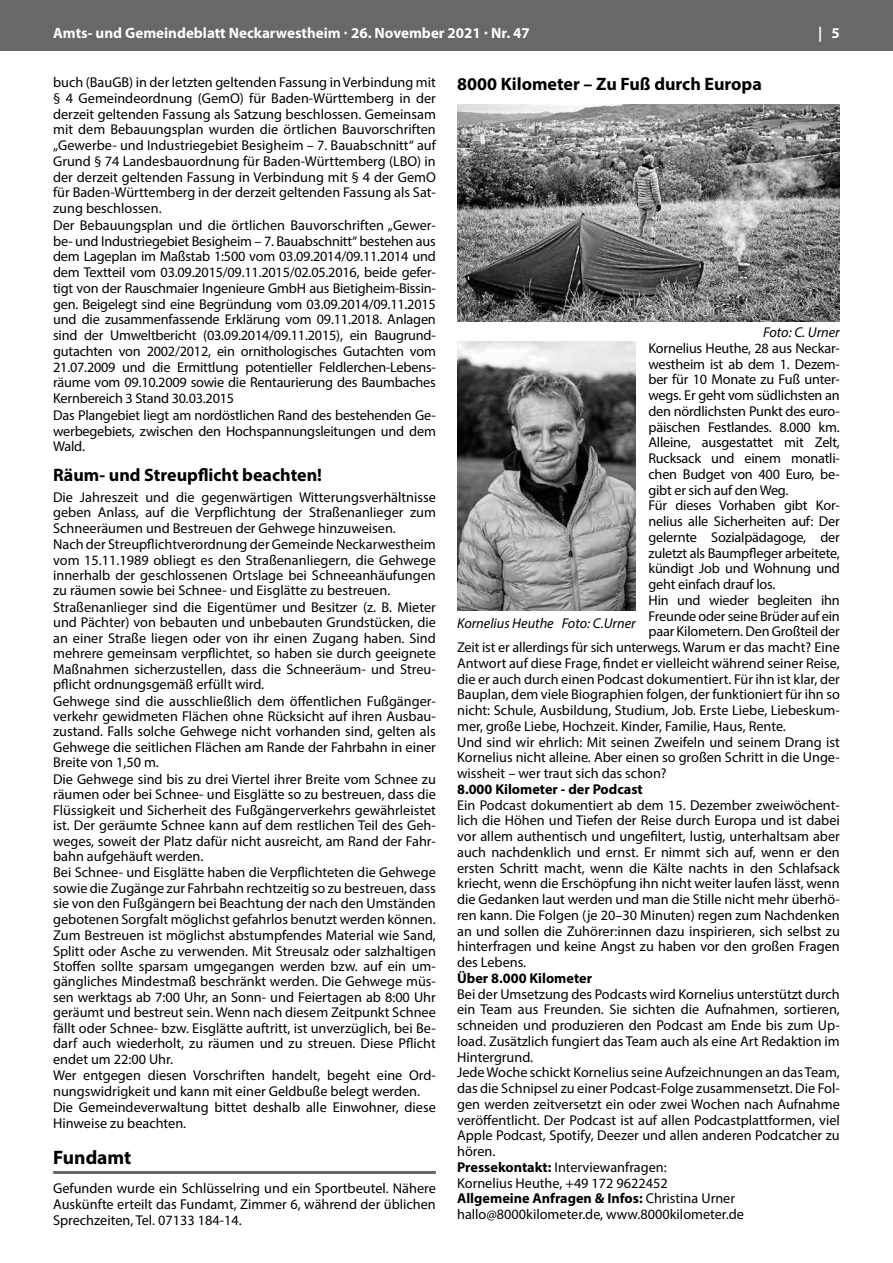
<style>
.page{position:relative;width:893px;height:1263px;background:#fff}
.page>*{position:absolute;margin:0;border:0;box-sizing:border-box;transform-origin:0 0}
.t1{font:700 19.5px "Myriad Pro";color:#000}
.t2{font:700 18px "Myriad Pro";color:#000}
.t3{font:700 15px "Myriad Pro";color:#fff}
.t4{font:14.25px/15.6px "Myriad Pro";color:#000}
.t5{font:700 14.25px "Myriad Pro";color:#000}
.t6{font:italic 14.25px "Myriad Pro";color:#000}
.s1{font-weight:700}
</style>
<div class="page">
<div style="left:0;top:0;width:893px;height:51px;background:#686867"></div>
<hr style="left:53px;top:1171px;width:383px;height:3px;background:#686867">
<img style="left:457px;top:104px;width:383px;height:217px">
<img style="left:457px;top:342px;width:179px;height:268px">
<p class="t3" style="left:53px;top:23px;width:478px">Amts- und Gemeindeblatt Neckarwestheim · 26. November 2021 · Nr. 47</p>
<p class="t3" style="left:818px;top:23px;width:23px">| 5</p>
<p class="t4" style="left:53px;top:74px;width:384px">buch (BauGB) in der letzten geltenden Fassung in Verbindung mit § 4 Gemeindeordnung (GemO) für Baden-Württemberg in der derzeit geltenden Fassung als Satzung beschlossen. Gemeinsam mit dem Bebauungsplan wurden die örtlichen Bauvorschriften „Gewerbe- und Industriegebiet Besigheim – 7. Bauabschnitt“ auf Grund § 74 Landesbauordnung für Baden-Württemberg (LBO) in der derzeit geltenden Fassung in Verbindung mit § 4 der GemO für Baden-Württemberg in der derzeit geltenden Fassung als Sat&shy;zung beschlossen.<br>Der Bebauungsplan und die örtlichen Bauvorschriften „Gewer&shy;be- und Industriegebiet Besigheim – 7. Bauabschnitt“ bestehen aus dem Lageplan im Maßstab 1:500 vom 03.09.2014/09.11.2014 und dem Textteil vom 03.09.2015/09.11.2015/02.05.2016, beide gefer&shy;tigt von der Rauschmaier Ingenieure GmbH aus Bietigheim-Bissin&shy;gen. Beigelegt sind eine Begründung vom 03.09.2014/09.11.2015 und die zusammenfassende Erklärung vom 09.11.2018. Anlagen sind der Umweltbericht (03.09.2014/09.11.2015), ein Baugrund&shy;gutachten von 2002/2012, ein ornithologisches Gutachten vom 21.07.2009 und die Ermittlung potentieller Feldlerchen-Lebens&shy;räume vom 09.10.2009 sowie die Rentaurierung des Baumbaches Kernbereich 3 Stand 30.03.2015<br>Das Plangebiet liegt am nordöstlichen Rand des bestehenden Ge&shy;werbegebiets, zwischen den Hochspannungsleitungen und dem Wald.</p>
<p class="t2" style="left:53px;top:463px;width:270px">Räum- und Streupflicht beachten!</p>
<p class="t4" style="left:53px;top:489px;width:384px">Die Jahreszeit und die gegenwärtigen Witterungsverhältnisse geben Anlass, auf die Verpflichtung der Straßenanlieger zum Schneeräumen und Bestreuen der Gehwege hinzuweisen.<br>Nach der Streupflichtverordnung der Gemeinde Neckarwestheim vom 15.11.1989 obliegt es den Straßenanliegern, die Gehwege innerhalb der geschlossenen Ortslage bei Schneeanhäufungen zu räumen sowie bei Schnee- und Eisglätte zu bestreuen.<br>Straßenanlieger sind die Eigentümer und Besitzer (z. B. Mieter und Pächter) von bebauten und unbebauten Grundstücken, die an einer Straße liegen oder von ihr einen Zugang haben. Sind mehrere gemeinsam verpflichtet, so haben sie durch geeignete Maßnahmen sicherzustellen, dass die Schneeräum- und Streu&shy;pflicht ordnungsgemäß erfüllt wird.<br>Gehwege sind die ausschließlich dem öffentlichen Fußgänger&shy;verkehr gewidmeten Flächen ohne Rücksicht auf ihren Ausbau&shy;zustand. Falls solche Gehwege nicht vorhanden sind, gelten als Gehwege die seitlichen Flächen am Rande der Fahrbahn in einer Breite von 1,50 m.<br>Die Gehwege sind bis zu drei Viertel ihrer Breite vom Schnee zu räumen oder bei Schnee- und Eisglätte so zu bestreuen, dass die Flüssigkeit und Sicherheit des Fußgängerverkehrs gewährleistet ist. Der geräumte Schnee kann auf dem restlichen Teil des Geh&shy;weges, soweit der Platz dafür nicht ausreicht, am Rand der Fahr&shy;bahn aufgehäuft werden.<br>Bei Schnee- und Eisglätte haben die Verpflichteten die Gehwege sowie die Zugänge zur Fahrbahn rechtzeitig so zu bestreuen, dass sie von den Fußgängern bei Beachtung der nach den Umständen gebotenen Sorgfalt möglichst gefahrlos benutzt werden können.<br>Zum Bestreuen ist möglichst abstumpfendes Material wie Sand, Splitt oder Asche zu verwenden. Mit Streusalz oder salzhaltigen Stoffen sollte sparsam umgegangen werden bzw. auf ein um&shy;gängliches Mindestmaß beschränkt werden. Die Gehwege müs&shy;sen werktags ab 7:00 Uhr, an Sonn- und Feiertagen ab 8:00 Uhr geräumt und bestreut sein. Wenn nach diesem Zeitpunkt Schnee fällt oder Schnee- bzw. Eisglätte auftritt, ist unverzüglich, bei Be&shy;darf auch wiederholt, zu räumen und zu streuen. Diese Pflicht endet um 22:00 Uhr.<br>Wer entgegen diesen Vorschriften handelt, begeht eine Ord&shy;nungswidrigkeit und kann mit einer Geldbuße belegt werden.<br>Die Gemeindeverwaltung bittet deshalb alle Einwohner, diese Hinweise zu beachten.</p>
<h1 class="t1" style="left:53px;top:1144px;width:80px">Fundamt</h1>
<p class="t4" style="left:53px;top:1180px;width:384px;text-align:justify">Gefunden wurde ein Schlüsselring und ein Sportbeutel. Nähere Auskünfte erteilt das Fundamt, Zimmer 6, während der üblichen Sprechzeiten, Tel. 07133 184-14.</p>
<p class="t2" style="left:457px;top:72px;width:306px">8000 Kilometer – Zu Fuß durch Europa</p>
<p class="t6" style="left:763px;top:324px;width:78px">Foto: C. Urner</p>
<p class="t4" style="left:648px;top:340px;width:193px">Kornelius Heuthe, 28 aus Neckar-</p>
<p class="t4" style="left:648px;top:356px;width:193px">westheim ist ab dem 1. Dezem-</p>
<p class="t4" style="left:648px;top:372px;width:193px">ber für 10 Monate zu Fuß unter-</p>
<p class="t4" style="left:648px;top:387px;width:193px">wegs. Er geht vom südlichsten an</p>
<p class="t4" style="left:648px;top:403px;width:193px">den nördlichsten Punkt des euro-</p>
<p class="t4" style="left:648px;top:419px;width:193px">päischen Festlandes. 8.000 km.</p>
<p class="t4" style="left:648px;top:435px;width:193px">Alleine, ausgestattet mit Zelt,</p>
<p class="t4" style="left:648px;top:450px;width:193px">Rucksack und einem monatli-</p>
<p class="t4" style="left:648px;top:466px;width:193px">chen Budget von 400 Euro, be-</p>
<p class="t4" style="left:648px;top:482px;width:141px">gibt er sich auf den Weg.</p>
<p class="t4" style="left:648px;top:498px;width:193px">Für dieses Vorhaben gibt Kor-</p>
<p class="t4" style="left:648px;top:513px;width:193px">nelius alle Sicherheiten auf: Der</p>
<p class="t4" style="left:648px;top:529px;width:193px">gelernte Sozialpädagoge, der</p>
<p class="t4" style="left:648px;top:545px;width:193px">zuletzt als Baumpfleger arbeitete,</p>
<p class="t4" style="left:648px;top:561px;width:193px">kündigt Job und Wohnung und</p>
<p class="t4" style="left:648px;top:576px;width:128px">geht einfach drauf los.</p>
<p class="t4" style="left:648px;top:592px;width:193px">Hin und wieder begleiten ihn</p>
<p class="t4" style="left:648px;top:608px;width:193px">Freunde oder seine Brüder auf ein</p>
<p class="t4" style="left:648px;top:624px;width:193px">paar Kilometern. Den Großteil der</p>
<p class="t4" style="left:457px;top:639px;width:384px">Zeit ist er allerdings für sich unterwegs. Warum er das macht? Eine</p>
<p class="t4" style="left:457px;top:655px;width:384px">Antwort auf diese Frage, findet er vielleicht während seiner Reise,</p>
<p class="t4" style="left:457px;top:671px;width:384px">die er auch durch einen Podcast dokumentiert. Für ihn ist klar, der</p>
<p class="t4" style="left:457px;top:687px;width:384px">Bauplan, dem viele Biographien folgen, der funktioniert für ihn so</p>
<p class="t4" style="left:457px;top:702px;width:384px">nicht: Schule, Ausbildung, Studium, Job. Erste Liebe, Liebeskum-</p>
<p class="t4" style="left:457px;top:718px;width:330px">mer, große Liebe, Hochzeit. Kinder, Familie, Haus, Rente.</p>
<p class="t4" style="left:457px;top:734px;width:384px">Und sind wir ehrlich: Mit seinen Zweifeln und seinem Drang ist</p>
<p class="t4" style="left:457px;top:750px;width:384px">Kornelius nicht alleine. Aber einen so großen Schritt in die Unge-</p>
<p class="t4" style="left:457px;top:765px;width:211px">wissheit – wer traut sich das schon?</p>
<p class="t5" style="left:457px;top:780px;width:187px">8.000 Kilometer - der Podcast</p>
<p class="t4" style="left:457px;top:797px;width:384px;text-align:justify">Ein Podcast dokumentiert ab dem 15. Dezember zweiwöchent&shy;lich die Höhen und Tiefen der Reise durch Europa und ist dabei vor allem authentisch und ungefiltert, lustig, unterhaltsam aber auch nachdenklich und ernst. Er nimmt sich auf, wenn er den ersten Schritt macht, wenn die Kälte nachts in den Schlafsack kriecht, wenn die Erschöpfung ihn nicht weiter laufen lässt, wenn die Gedanken laut werden und man die Stille nicht mehr überhö&shy;ren kann. Die Folgen (je 20–30 Minuten) regen zum Nachdenken an und sollen die Zuhörer:innen dazu inspirieren, sich selbst zu hinterfragen und keine Angst zu haben vor den großen Fragen des Lebens.</p>
<p class="t5" style="left:457px;top:969px;width:136px">Über 8.000 Kilometer</p>
<p class="t4" style="left:457px;top:986px;width:384px">Bei der Umsetzung des Podcasts wird Kornelius unterstützt durch ein Team aus Freunden. Sie sichten die Aufnahmen, sortieren, schneiden und produzieren den Podcast am Ende bis zum Up&shy;load. Zusätzlich fungiert das Team auch als eine Art Redaktion im Hintergrund.<br>Jede Woche schickt Kornelius seine Aufzeichnungen an das Team, das die Schnipsel zu einer Podcast-Folge zusammensetzt. Die Fol&shy;gen werden zeitversetzt ein oder zwei Wochen nach Aufnahme veröffentlicht. Der Podcast ist auf allen Podcastplattformen, viel Apple Podcast, Spotify, Deezer und allen anderen Podcatcher zu hören.<br><span class="s1">Pressekontakt:</span> Interviewanfragen:<br>Kornelius Heuthe, +49 172 9622452<br><span class="s1">Allgemeine Anfragen &amp; Infos:</span> Christina Urner hallo@8000kilometer.de, www.8000kilometer.de</p>
<p class="t6" style="left:457px;top:614px;width:180px">Kornelius Heuthe Foto: C.Urner</p>
</div>
